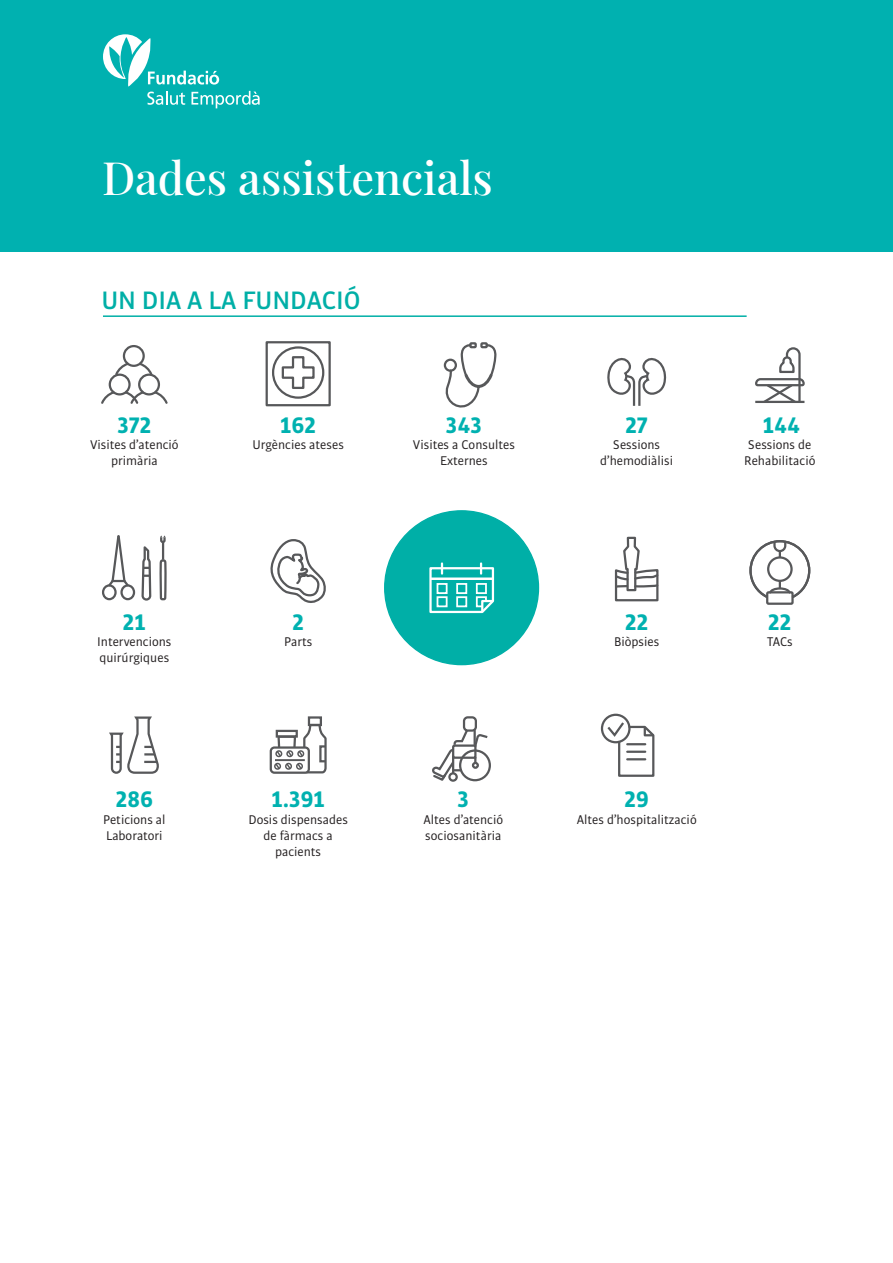
<style>
.page{position:relative;width:893px;height:1263px;background:#fff}
.page>*{position:absolute;margin:0;border:0;box-sizing:border-box;transform-origin:0 0}
.t1{font:500 45px "Playfair Display";color:#fff}
.t2{font:500 27px "Bulo";color:#00afa7}
.t3{font:700 24px "Bulo";color:#00b1b0}
.t4{font:13.5px/16.2px "Bulo";color:#231f20;text-align:center}
</style>
<div class="page">
<div style="left:385px;top:511px;width:153px;height:154px;background:#00afa7;border-radius:50%"></div>
<hr style="left:103px;top:315px;width:644px;height:2px;background:#00afa7">
<div style="left:0;top:0;width:893px;height:251px;background:#00b1b0"></div>
<svg style="left:103px;top:34px;width:157px;height:74px"></svg>
<svg style="left:429px;top:563px;width:66px;height:51px"></svg>
<svg style="left:101px;top:389px;width:16px;height:15px"></svg>
<div style="left:109px;top:373px;width:22px;height:22px;border:2px solid #57585a;border-radius:50%"></div>
<svg style="left:137px;top:361px;width:17px;height:16px"></svg>
<svg style="left:113px;top:361px;width:18px;height:16px"></svg>
<div style="left:123px;top:345px;width:22px;height:22px;border:2px solid #57585a;border-radius:50%"></div>
<svg style="left:153px;top:390px;width:15px;height:14px"></svg>
<svg style="left:123px;top:390px;width:23px;height:14px"></svg>
<div style="left:138px;top:373px;width:22px;height:22px;border:2px solid #57585a;border-radius:50%"></div>
<svg style="left:281px;top:355px;width:35px;height:35px"></svg>
<div style="left:272px;top:346px;width:52px;height:53px;border:2px solid #57585a;border-radius:50%"></div>
<div style="left:266px;top:341px;width:65px;height:65px;border:2px solid #57585a"></div>
<svg style="left:443px;top:342px;width:54px;height:66px"></svg>
<div style="left:480px;top:342px;width:8px;height:6px;border:2px solid #57585a"></div>
<svg style="left:607px;top:357px;width:60px;height:49px"></svg>
<svg style="left:755px;top:348px;width:50px;height:55px"></svg>
<svg style="left:614px;top:536px;width:45px;height:66px"></svg>
<svg style="left:270px;top:539px;width:56px;height:64px"></svg>
<svg style="left:749px;top:540px;width:62px;height:58px"></svg>
<div style="left:766px;top:591px;width:28px;height:14px;border:2px solid #57585a"></div>
<svg style="left:109px;top:716px;width:50px;height:58px"></svg>
<div style="left:308px;top:716px;width:14px;height:10px;border:2px solid #57585a"></div>
<div style="left:270px;top:746px;width:40px;height:28px;border:2px solid #57585a;border-radius:4px"></div>
<svg style="left:274px;top:723px;width:53px;height:51px"></svg>
<svg style="left:106px;top:535px;width:25px;height:53px"></svg>
<svg style="left:141px;top:546px;width:11px;height:55px"></svg>
<div style="left:102px;top:584px;width:15px;height:16px;border:2px solid #57585a;border-radius:50%"></div>
<div style="left:120px;top:584px;width:15px;height:16px;border:2px solid #57585a;border-radius:50%"></div>
<svg style="left:159px;top:535px;width:8px;height:66px"></svg>
<div style="left:459px;top:749px;width:32px;height:32px;border:2px solid #57585a;border-radius:50%"></div>
<svg style="left:432px;top:726px;width:58px;height:56px"></svg>
<div style="left:463px;top:716px;width:14px;height:16px;border:2px solid #57585a;border-radius:4px"></div>
<div style="left:601px;top:714px;width:30px;height:29px;border:2px solid #57585a;border-radius:50%"></div>
<svg style="left:605px;top:720px;width:50px;height:57px"></svg>
<h1 class="t1" style="left:102px;top:143px;width:392px">Dades assistencials</h1>
<h2 class="t2" style="left:101px;top:284px;width:261px">UN DIA A LA FUNDACIÓ</h2>
<h3 class="t3" style="left:117px;top:409px;width:35px">372</h3>
<p class="t4" style="left:90px;top:436px;width:90px">Visites d’atenció primària</p>
<h3 class="t3" style="left:280px;top:409px;width:37px">162</h3>
<p class="t4" style="left:252px;top:436px;width:93px">Urgències ateses</p>
<h3 class="t3" style="left:446px;top:409px;width:38px">343</h3>
<p class="t4" style="left:413px;top:436px;width:104px">Visites a Consultes<br>Externes</p>
<h3 class="t3" style="left:123px;top:606px;width:24px">21</h3>
<p class="t4" style="left:97px;top:633px;width:76px;text-align:left">Intervencions quirúrgiques</p>
<h3 class="t3" style="left:116px;top:784px;width:39px">286</h3>
<p class="t4" style="left:103px;top:811px;width:64px;text-align:left">Peticions al<br>Laboratori</p>
<h3 class="t3" style="left:292px;top:606px;width:13px">2</h3>
<p class="t4" style="left:284px;top:633px;width:30px">Parts</p>
<h3 class="t3" style="left:271px;top:784px;width:55px">1.391</h3>
<p class="t4" style="left:248px;top:811px;width:101px">Dosis dispensades de fàrmacs a pacients</p>
<h3 class="t3" style="left:457px;top:784px;width:13px">3</h3>
<p class="t4" style="left:423px;top:811px;width:81px;text-align:left">Altes d’atenció sociosanitària</p>
<h3 class="t3" style="left:626px;top:409px;width:24px">27</h3>
<p class="t4" style="left:600px;top:436px;width:74px">Sessions d’hemodiàlisi</p>
<h3 class="t3" style="left:763px;top:409px;width:39px">144</h3>
<p class="t4" style="left:744px;top:436px;width:73px;text-align:left">Sessions de<br>Rehabilitació</p>
<h3 class="t3" style="left:625px;top:606px;width:25px">22</h3>
<p class="t4" style="left:614px;top:633px;width:47px">Biòpsies</p>
<h3 class="t3" style="left:624px;top:784px;width:26px">29</h3>
<p class="t4" style="left:577px;top:811px;width:121px">Altes d’hospitalització</p>
<h3 class="t3" style="left:768px;top:606px;width:25px">22</h3>
<p class="t4" style="left:767px;top:633px;width:27px">TACs</p>
</div>
